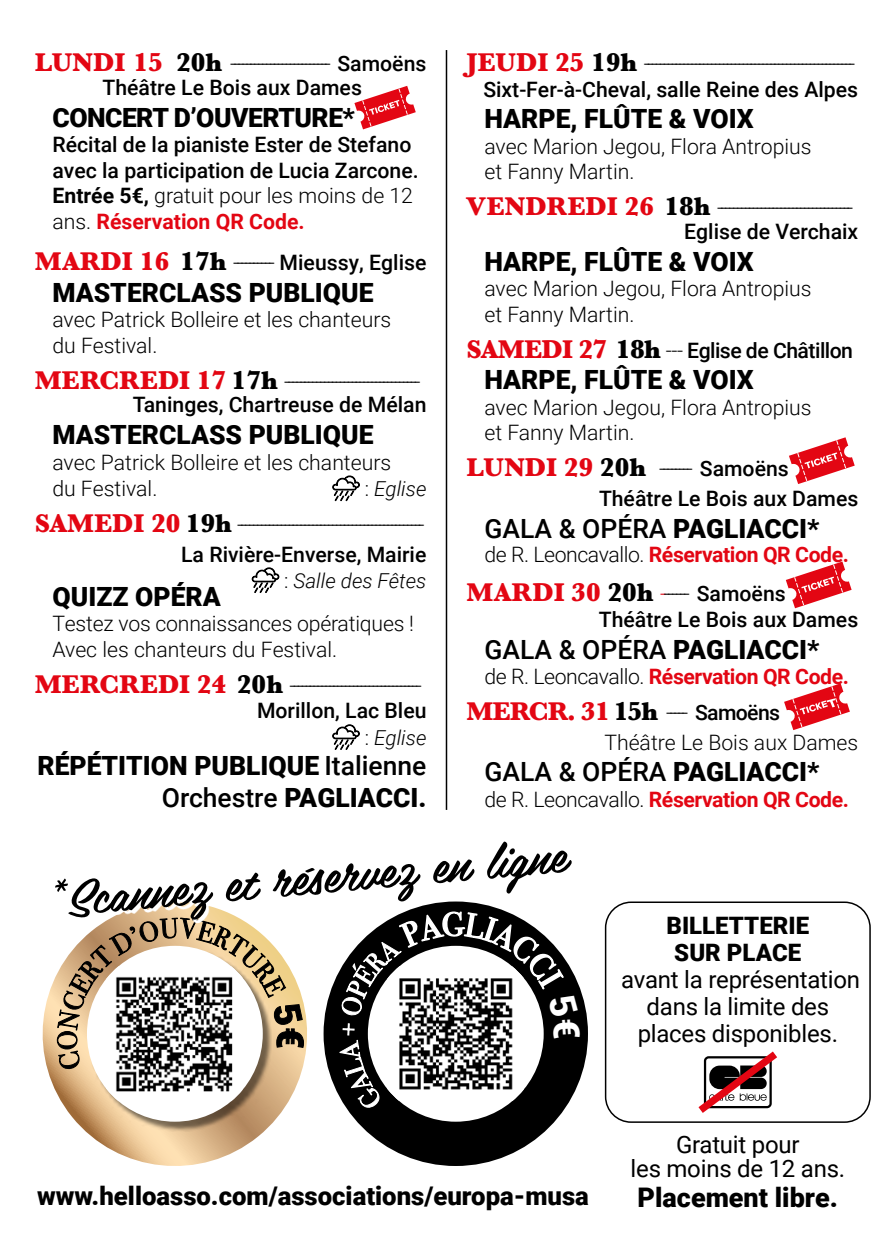
<style>
.page{position:relative;width:893px;height:1259px;background:#fff}
.page>*{position:absolute;margin:0;border:0;box-sizing:border-box;transform-origin:0 0}
.t1{font:48.3px "Belinda";color:#000}
.t2{font:900 27px "Roboto";color:#000}
.t3{font:900 26.4px/31.8px "Roboto";color:#000;text-align:right}
.t4{font:500 26.4px "Roboto";color:#000}
.t5{font:26.4px "Baskerville URW Ult Bol";letter-spacing:-.015em;color:#e30613}
.t6{font:900 26.4px "Roboto";letter-spacing:-.02em;color:#000}
.t7{font:900 25.8px "Roboto";color:#000}
.t8{font:24px/27px "Roboto";letter-spacing:-.01em;color:#000;text-align:center}
.t9{font:900 24px/27px "Roboto";color:#000;text-align:center}
.t10{font:300 21.3px/25.5px "Roboto";color:#000}
.t11{font:500 21.3px/25.5px "Roboto";color:#000}
.t12{font:700 21.3px "Roboto";letter-spacing:-.02em;color:#e30613}
.t13{font:500 21.3px "Roboto";letter-spacing:-.025em;color:#000}
.t14{font:italic 300 20.7px "Roboto";color:#000}
.s1{font-family:"Baskerville URW Ult Bol";font-weight:400;font-size:26.4px;color:#e30613}
.s2{font-family:"Baskerville URW Ult Bol";font-weight:400;font-size:26.4px}
.s3{font-weight:300}
.s4{font-weight:700}
.s5{font-weight:700;color:#e30613}
.s6{font-weight:500}
.s7{font-style:normal}
.s8{font-weight:900}
.s9{font-weight:300;color:#000}
.s10{color:#000}
.s11{font-family:"Roboto";font-weight:300;font-size:21.3px}
.s12{font-family:"Roboto";font-weight:300;font-size:21.3px;color:#000}
.s13{font-family:"Roboto";font-weight:500;font-size:21.3px;color:#000}
</style>
<div class="page">
<div style="left:324px;top:901px;width:264px;height:265px;background:#000;border-radius:50%"></div>
<svg style="left:42px;top:974px;width:282px;height:192px"></svg>
<svg style="left:789px;top:437px;width:66px;height:47px"></svg>
<svg style="left:786px;top:561px;width:66px;height:47px"></svg>
<svg style="left:784px;top:683px;width:66px;height:47px"></svg>
<hr style="left:446px;top:50px;width:1px;height:760px;background:#000">
<svg style="left:354px;top:86px;width:62px;height:43px"></svg>
<svg style="left:332px;top:475px;width:28px;height:27px"></svg>
<svg style="left:251px;top:567px;width:29px;height:26px"></svg>
<svg style="left:332px;top:724px;width:28px;height:26px"></svg>
<svg style="left:698px;top:1051px;width:79px;height:62px"></svg>
<div style="left:89px;top:948px;width:183px;height:183px;background:#000;opacity:.5"></div>
<div style="left:87px;top:946px;width:176px;height:175px;background:#fff;border-radius:50%"></div>
<img style="left:106px;top:1070px;width:136px;height:31px">
<div style="left:370px;top:948px;width:183px;height:183px;background:#000"></div>
<div style="left:368px;top:946px;width:176px;height:175px;background:#fff;border-radius:50%"></div>
<div style="left:58px;top:843px;width:517px;height:80px;background:#fff"></div>
<div style="left:605px;top:901px;width:266px;height:222px;border:2px solid #000;border-radius:26px"></div>
<svg style="left:57px;top:918px;width:247px;height:152px"></svg>
<svg style="left:338px;top:912px;width:242px;height:198px"></svg>
<p class="t11" style="left:35px;top:51px;width:393px;line-height:23.4px;text-align:center"><span class="s1">LUNDI 15</span> <span class="s2">20h</span> <span class="s3">-------------------------</span> Samoëns<br>Théâtre Le Bois aux Dames</p>
<p class="t6" style="left:53px;top:99px;width:304px">CONCERT D’OUVERTURE*</p>
<p class="t11" style="left:53px;top:131px;width:368px">Récital de la pianiste Ester de Stefano avec la participation de Lucia Zarcone.<br><span class="s4">Entrée 5€,</span> <span class="s3">gratuit pour les moins de 12 ans.</span> <span class="s5">Réservation QR Code.</span></p>
<p class="t11" style="left:35px;top:249px;width:393px"><span class="s1">MARDI 16</span> <span class="s2">17h</span> <span class="s3">----------</span> Mieussy, Eglise</p>
<p class="t3" style="left:53px;top:276px;width:323px">MASTERCLASS PUBLIQUE</p>
<p class="t10" style="left:52px;top:306px;width:340px">avec Patrick Bolleire et les chanteurs du Festival.</p>
<p class="t10" style="left:35px;top:369px;width:393px;line-height:23.4px;text-align:right"><span class="s1">MERCREDI 17</span> <span class="s2">17h</span> ----------------------------------<br><span class="s6">Taninges, Chartreuse de Mélan</span></p>
<p class="t3" style="left:53px;top:418px;width:323px">MASTERCLASS PUBLIQUE</p>
<p class="t10" style="left:52px;top:448px;width:340px;line-height:26.4px">avec Patrick Bolleire et les chanteurs du Festival.</p>
<p class="t14" style="left:365px;top:474px;width:63px"><span class="s7">:</span> Eglise</p>
<p class="t10" style="left:35px;top:509px;width:393px;line-height:29.4px;text-align:right"><span class="s1">SAMEDI 20</span> <span class="s2">19h</span> -----------------------------------------------<br><span class="s6">La Rivière-Enverse, Mairie</span></p>
<p class="t14" style="left:284px;top:566px;width:144px"><span class="s7">:</span> Salle des Fêtes</p>
<p class="t3" style="left:53px;top:580px;width:170px">QUIZZ OPÉRA</p>
<p class="t10" style="left:52px;top:610px;width:363px">Testez vos connaissances opératiques !<br>Avec les chanteurs du Festival.</p>
<p class="t10" style="left:35px;top:672px;width:393px;text-align:right"><span class="s1">MERCREDI 24</span> <span class="s2">20h</span> ---------------------------------<br><span class="s6">Morillon, Lac Bleu</span></p>
<p class="t14" style="left:365px;top:723px;width:63px"><span class="s7">:</span> Eglise</p>
<p class="t3" style="left:37px;top:748px;width:390px">RÉPÉTITION PUBLIQUE <span class="s6">Italienne<br>Orchestre</span> PAGLIACCI.</p>
<p class="t10" style="left:466px;top:50px;width:393px;text-align:right"><span class="s1">JEUDI 25</span> <span class="s2">19h</span> -----------------------------------------------------<br><span class="s6">Sixt-Fer-à-Cheval, salle Reine des Alpes</span></p>
<p class="t3" style="left:484px;top:102px;width:271px">HARPE, FLÛTE &amp; VOIX</p>
<p class="t10" style="left:484px;top:133px;width:329px">avec Marion Jegou, Flora Antropius et Fanny Martin.</p>
<p class="t10" style="left:466px;top:195px;width:393px;line-height:23.4px;text-align:right"><span class="s1">VENDREDI 26</span> <span class="s2">18h</span> ----------------------------------<br><span class="s6">Eglise de Verchaix</span></p>
<p class="t3" style="left:484px;top:244px;width:271px">HARPE, FLÛTE &amp; VOIX</p>
<p class="t10" style="left:484px;top:275px;width:329px">avec Marion Jegou, Flora Antropius et Fanny Martin.</p>
<p class="t13" style="left:466px;top:335px;width:388px"><span class="s1">SAMEDI 27</span> <span class="s2">18h</span> <span class="s3">---</span> Eglise de Châtillon</p>
<p class="t3" style="left:484px;top:363px;width:271px">HARPE, FLÛTE &amp; VOIX</p>
<p class="t10" style="left:484px;top:394px;width:329px">avec Marion Jegou, Flora Antropius et Fanny Martin.</p>
<p class="t11" style="left:599px;top:453px;width:261px;line-height:29.4px;text-indent:-132px"><span class="s1">LUNDI 29</span> <span class="s2">20h</span> <span class="s3">--------</span> Samoëns<br>Théâtre Le Bois aux Dames</p>
<p class="t4" style="left:484px;top:509px;width:337px">GALA &amp; OPÉRA <span class="s8">PAGLIACCI*</span></p>
<p class="t12" style="left:484px;top:539px;width:366px"><span class="s9">de R. Leoncavallo.</span> Réservation QR Code.</p>
<p class="t5" style="left:466px;top:571px;width:321px">MARDI 30 <span class="s10">20h</span> <span class="s11">-</span><span class="s12">------</span> <span class="s13">Samoëns</span></p>
<p class="t11" style="left:599px;top:606px;width:261px">Théâtre Le Bois aux Dames</p>
<p class="t4" style="left:484px;top:631px;width:337px">GALA &amp; OPÉRA <span class="s8">PAGLIACCI*</span></p>
<p class="t12" style="left:484px;top:662px;width:366px"><span class="s9">de R. Leoncavallo.</span> Réservation QR Code.</p>
<p class="t5" style="left:466px;top:691px;width:315px">MERCR. 31 <span class="s10">15h</span> <span class="s12">-----</span> <span class="s13">Samoëns</span></p>
<p class="t10" style="left:604px;top:728px;width:255px">Théâtre Le Bois aux Dames</p>
<p class="t4" style="left:484px;top:753px;width:337px">GALA &amp; OPÉRA <span class="s8">PAGLIACCI*</span></p>
<p class="t12" style="left:484px;top:784px;width:366px"><span class="s9">de R. Leoncavallo.</span> Réservation QR Code.</p>
<h1 class="t1" style="left:44px;top:859px;width:522px;rotate:-5deg">*Scannez et réservez en ligne</h1>
<p class="t9" style="left:666px;top:911px;width:144px">BILLETTERIE<br>SUR PLACE</p>
<p class="t8" style="left:621px;top:965px;width:240px">avant la représentation dans la limite des places disponibles.</p>
<p class="t7" style="left:37px;top:1178px;width:553px">www.helloasso.com/associations/europa-musa</p>
<p class="t8" style="left:631px;top:1131px;width:216px;line-height:24px">Gratuit pour<br>les moins de 12 ans.</p>
<p class="t2" style="left:638px;top:1178px;width:202px">Placement libre.</p>
</div>
